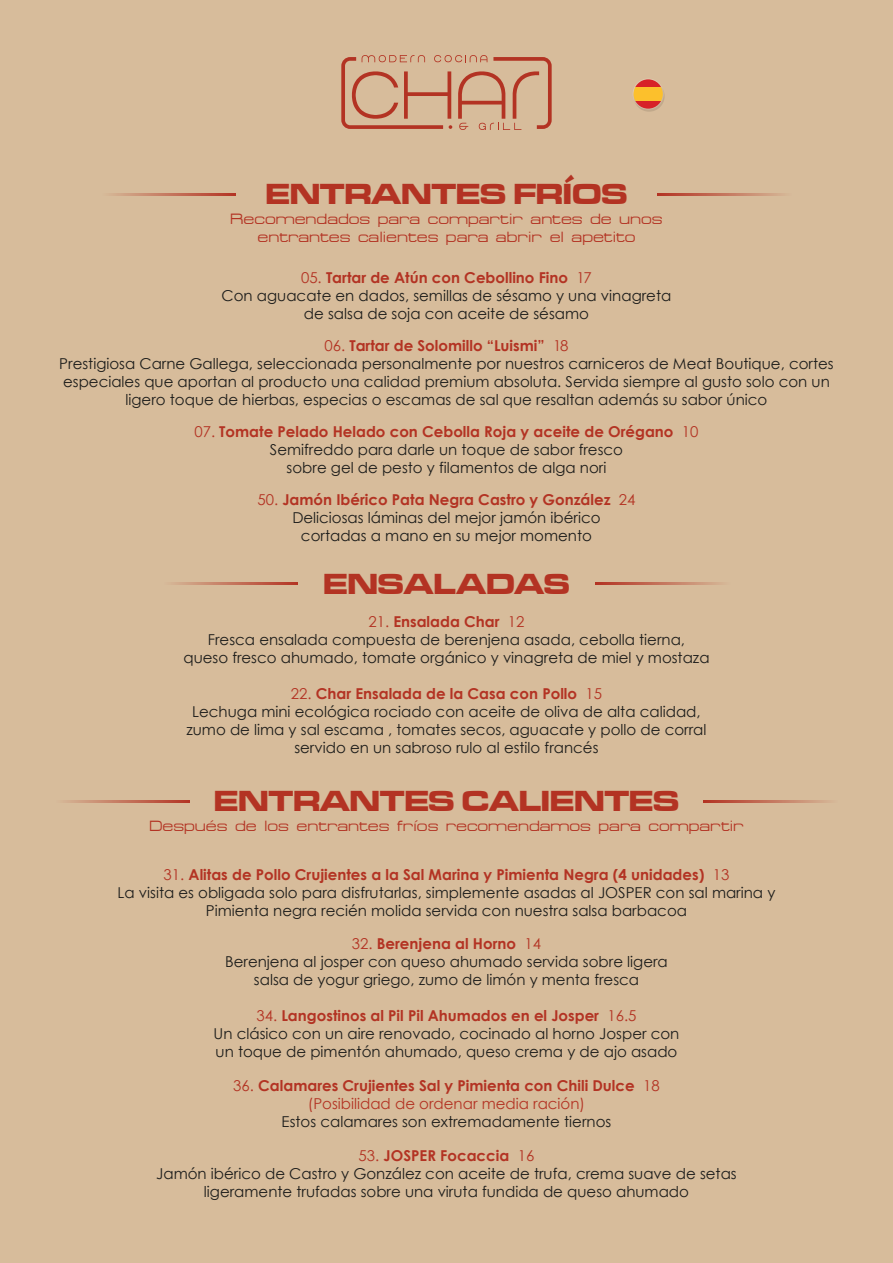
<style>
.page{position:relative;width:893px;height:1263px;background:#d7bc9b}
.page>*{position:absolute;margin:0;border:0;box-sizing:border-box;transform-origin:0 0}
.t1{font:30px "Microgramma D Bold Exte";color:#b33323}
.t2{font:15px/18px "Century Gothic";color:#1d1d1b;text-align:center}
.t3{font:15px/18px "Micro Extend FLF";color:#b33323;text-align:center}
.t4{font:700 15px/18px "Century Gothic";color:#b33323;text-align:center}
.s1{color:#b33323}
.s2{font-weight:700;color:#b33323}
.s3{font-weight:400}
</style>
<div class="page">
<svg style="left:341px;top:55px;width:211px;height:75px"></svg>
<svg style="left:112px;top:193px;width:124px;height:3px"></svg>
<svg style="left:657px;top:193px;width:126px;height:3px"></svg>
<svg style="left:173px;top:582px;width:124px;height:3px"></svg>
<svg style="left:596px;top:582px;width:125px;height:3px"></svg>
<svg style="left:65px;top:800px;width:125px;height:3px"></svg>
<svg style="left:704px;top:800px;width:125px;height:3px"></svg>
<svg style="left:633px;top:81px;width:32px;height:31px"></svg>
<svg style="left:633px;top:78px;width:31px;height:32px"></svg>
<div style="left:633px;top:87px;width:30px;height:14px;background:#fcc02c"></div>
<svg style="left:635px;top:79px;width:27px;height:8px"></svg>
<svg style="left:634px;top:101px;width:29px;height:8px"></svg>
<h1 class="t1" style="left:265px;top:174px;width:363px">ENTRANTES FRÍOS</h1>
<p class="t3" style="left:230px;top:210px;width:434px">Recomendados para compartir antes de unos entrantes calientes para abrir el apetito</p>
<p class="t2" style="left:222px;top:269px;width:451px"><span class="s1">05.</span> <span class="s2">Tartar de Atún con Cebollino Fino</span> <span class="s1">17<br></span>Con aguacate en dados, semillas de sésamo y una vinagreta de salsa de soja con aceite de sésamo</p>
<p class="t2" style="left:59px;top:336px;width:776px"><span class="s1">06.</span> <span class="s2">Tartar de Solomillo “Luismi”</span> <span class="s1">18<br></span>Prestigiosa Carne Gallega, seleccionada personalmente por nuestros carniceros de Meat Boutique, cortes especiales que aportan al producto una calidad premium absoluta. Servida siempre al gusto solo con un ligero toque de hierbas, especias o escamas de sal que resaltan además su sabor único</p>
<p class="t2" style="left:194px;top:422px;width:506px"><span class="s1">07.</span> <span class="s2">Tomate Pelado Helado con Cebolla Roja y aceite de Orégano</span> <span class="s1">10<br></span>Semifreddo para darle un toque de sabor fresco<br>sobre gel de pesto y filamentos de alga nori</p>
<p class="t2" style="left:257px;top:490px;width:380px"><span class="s1">50.</span> <span class="s2">Jamón Ibérico Pata Negra Castro y González</span> <span class="s1">24<br></span>Deliciosas láminas del mejor jamón ibérico<br>cortadas a mano en su mejor momento</p>
<h1 class="t1" style="left:323px;top:563px;width:248px">ENSALADAS</h1>
<p class="t2" style="left:183px;top:612px;width:528px"><span class="s1">21.</span> <span class="s2">Ensalada Char</span> <span class="s1">12<br></span>Fresca ensalada compuesta de berenjena asada, cebolla tierna,<br>queso fresco ahumado, tomate orgánico y vinagreta de miel y mostaza</p>
<p class="t2" style="left:186px;top:684px;width:522px"><span class="s1">22.</span> <span class="s2">Char Ensalada de la Casa con Pollo</span> <span class="s1">15<br></span>Lechuga mini ecológica rociado con aceite de oliva de alta calidad, zumo de lima y sal escama , tomates secos, aguacate y pollo de corral servido en un sabroso rulo al estilo francés</p>
<h1 class="t1" style="left:214px;top:780px;width:467px">ENTRANTES CALIENTES</h1>
<p class="t3" style="left:149px;top:817px;width:596px">Después de los entrantes fríos recomendamos para compartir</p>
<p class="t2" style="left:118px;top:865px;width:659px"><span class="s1">31.</span> <span class="s2">Alitas de Pollo Crujientes a la Sal Marina y Pimienta Negra (4 unidades)</span> <span class="s1">13<br></span>La visita es obligada solo para disfrutarlas, simplemente asadas al JOSPER con sal marina y<br>Pimienta negra recién molida servida con nuestra salsa barbacoa</p>
<p class="t2" style="left:225px;top:934px;width:444px"><span class="s1">32.</span> <span class="s2">Berenjena al Horno</span> <span class="s1">14<br></span>Berenjena al josper con queso ahumado servida sobre ligera salsa de yogur griego, zumo de limón y menta fresca</p>
<p class="t2" style="left:214px;top:1006px;width:467px"><span class="s1">34.</span> <span class="s2">Langostinos al Pil Pil Ahumados en el Josper</span> <span class="s1">16.5<br></span>Un clásico con un aire renovado, cocinado al horno Josper con un toque de pimentón ahumado, queso crema y de ajo asado</p>
<p class="t4" style="left:233px;top:1075px;width:428px"><span class="s3">36.</span> Calamares Crujientes Sal y Pimienta con Chili Dulce <span class="s3">18 (Posibilidad de ordenar media ración)</span></p>
<p class="t2" style="left:282px;top:1112px;width:331px">Estos calamares son extremadamente tiernos</p>
<p class="t2" style="left:156px;top:1146px;width:582px"><span class="s1">53.</span> <span class="s2">JOSPER Focaccia</span> <span class="s1">16<br></span>Jamón ibérico de Castro y González con aceite de trufa, crema suave de setas ligeramente trufadas sobre una viruta fundida de queso ahumado</p>
</div>
